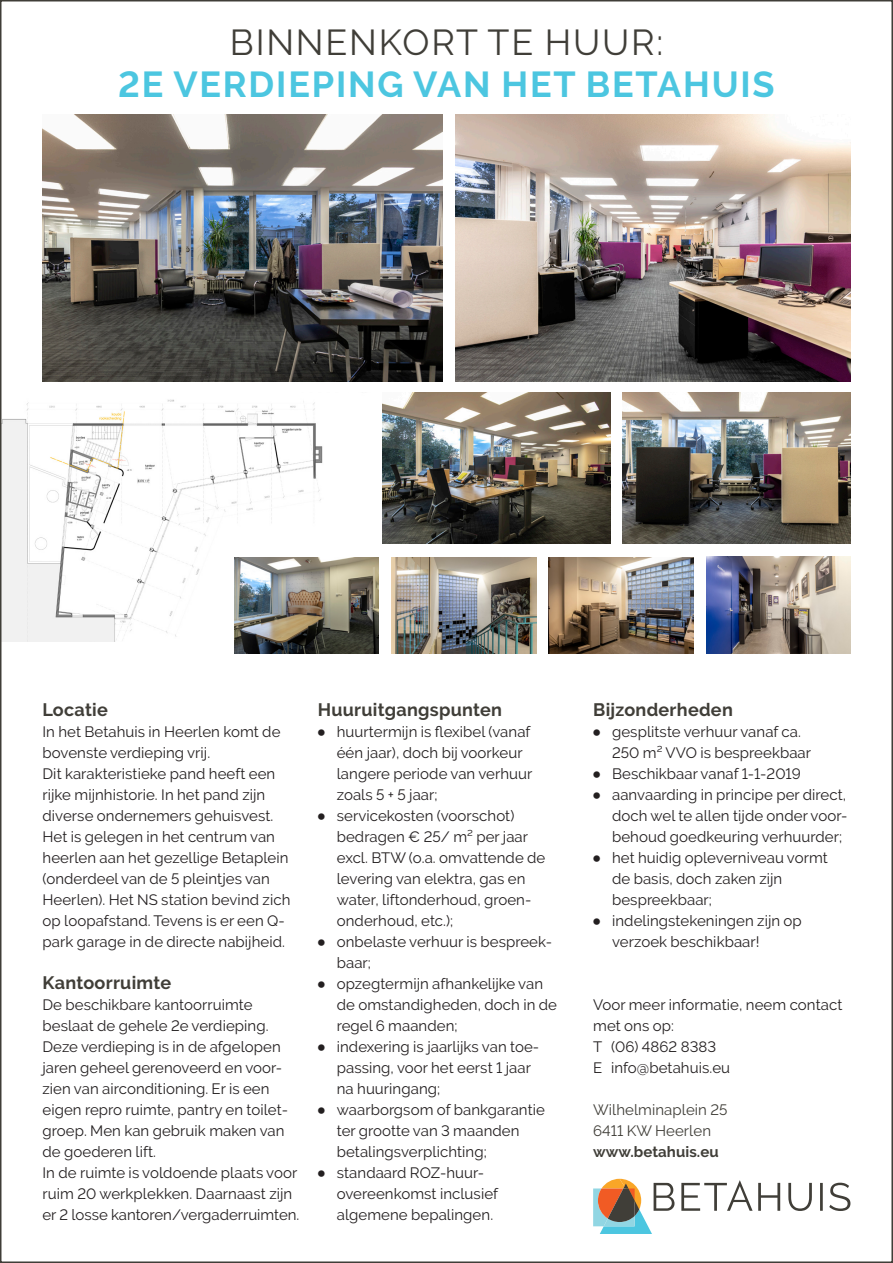
<style>
.page{position:relative;width:893px;height:1263px;background:#fff}
.page>*{position:absolute;margin:0;border:0;box-sizing:border-box;transform-origin:0 0}
.t1{font:700 36px "Raleway";letter-spacing:.05em;color:#4cc6e0}
.t2{font:36px "Raleway";letter-spacing:.05em;color:#403e38}
.t3{font:36px "Raleway";color:#231f20}
.t4{font:700 18px "Raleway";letter-spacing:.015em;color:#403e38}
.t5{font:15px/21px "Raleway";letter-spacing:.005em;color:#231f20}
.t6{font:15px "Raleway";letter-spacing:.005em;color:#403e38}
.t7{font:700 15px "Raleway";letter-spacing:.005em;color:#403e38}
</style>
<div class="page">
<img style="left:3px;top:399px;width:320px;height:243px">
<svg style="left:593px;top:1179px;width:257px;height:55px"></svg>
<img style="left:383px;top:392px;width:227px;height:152px">
<img style="left:623px;top:392px;width:227px;height:152px">
<img style="left:43px;top:115px;width:400px;height:267px">
<img style="left:455px;top:115px;width:395px;height:267px">
<img style="left:549px;top:557px;width:144px;height:97px">
<img style="left:706px;top:557px;width:144px;height:96px">
<img style="left:392px;top:557px;width:144px;height:97px">
<img style="left:234px;top:557px;width:145px;height:97px">
<p class="t2" style="left:230px;top:22px;width:435px">BINNENKORT TE HUUR:</p>
<p class="t1" style="left:118px;top:64px;width:658px">2E VERDIEPING VAN HET BETAHUIS</p>
<p class="t4" style="left:43px;top:699px;width:67px">Locatie</p>
<p class="t5" style="left:43px;top:721px;width:239px">In het Betahuis in Heerlen komt de bovenste verdieping vrij.</p>
<p class="t5" style="left:43px;top:763px;width:249px">Dit karakteristieke pand heeft een rijke mijnhistorie. In het pand zijn diverse ondernemers gehuisvest.<br>Het is gelegen in het centrum van heerlen aan het gezellige Betaplein (onderdeel van de 5 pleintjes van Heerlen). Het NS station bevind zich op loopafstand. Tevens is er een Q&shy;park garage in de directe nabijheid.</p>
<p class="t4" style="left:43px;top:972px;width:130px">Kantoorruimte</p>
<p class="t5" style="left:43px;top:994px;width:247px">De beschikbare kantoorruimte beslaat de gehele 2e verdieping.<br>Deze verdieping is in de afgelopen jaren geheel gerenoveerd en voor&shy;zien van airconditioning. Er is een eigen repro ruimte, pantry en toilet&shy;groep. Men kan gebruik maken van de goederen lift.</p>
<p class="t5" style="left:43px;top:1162px;width:258px">In de ruimte is voldoende plaats voor ruim 20 werkplekken. Daarnaast zijn er 2 losse kantoren/vergaderruimten.</p>
<p class="t4" style="left:318px;top:699px;width:186px">Huuruitgangspunten</p>
<p class="t3" style="left:315px;top:711px;width:14px">•</p>
<p class="t5" style="left:337px;top:721px;width:197px">huurtermijn is flexibel (vanaf één jaar), doch bij voorkeur langere periode van verhuur zoals 5 + 5 jaar;</p>
<p class="t3" style="left:315px;top:795px;width:14px">•</p>
<p class="t5" style="left:337px;top:805px;width:210px">servicekosten (voorschot) bedragen € 25/ m² per jaar excl. BTW (o.a. omvattende de levering van elektra, gas en water, liftonderhoud, groen&shy;onderhoud, etc.);</p>
<p class="t3" style="left:315px;top:921px;width:14px">•</p>
<p class="t5" style="left:337px;top:931px;width:217px">onbelaste verhuur is bespreek&shy;baar;</p>
<p class="t3" style="left:315px;top:963px;width:14px">•</p>
<p class="t5" style="left:337px;top:973px;width:222px">opzegtermijn afhankelijke van de omstandigheden, doch in de regel 6 maanden;</p>
<p class="t3" style="left:315px;top:1026px;width:14px">•</p>
<p class="t5" style="left:337px;top:1036px;width:204px">indexering is jaarlijks van toe&shy;passing, voor het eerst 1 jaar na huuringang;</p>
<p class="t3" style="left:315px;top:1089px;width:14px">•</p>
<p class="t5" style="left:337px;top:1099px;width:210px">waarborgsom of bankgarantie ter grootte van 3 maanden betalingsverplichting;</p>
<p class="t3" style="left:315px;top:1152px;width:14px">•</p>
<p class="t5" style="left:337px;top:1162px;width:163px">standaard ROZ-huur&shy;overeenkomst inclusief algemene bepalingen.</p>
<p class="t4" style="left:593px;top:699px;width:141px">Bijzonderheden</p>
<p class="t3" style="left:590px;top:711px;width:14px">•</p>
<p class="t5" style="left:612px;top:721px;width:201px">gesplitste verhuur vanaf ca.<br>250 m² VVO is bespreekbaar</p>
<p class="t3" style="left:590px;top:753px;width:14px">•</p>
<p class="t5" style="left:612px;top:763px;width:190px">Beschikbaar vanaf 1-1-2019</p>
<p class="t3" style="left:590px;top:774px;width:14px">•</p>
<p class="t5" style="left:612px;top:784px;width:237px;text-align:justify">aanvaarding in principe per direct, doch wel te allen tijde onder voor&shy;behoud goedkeuring verhuurder;</p>
<p class="t3" style="left:590px;top:837px;width:14px">•</p>
<p class="t5" style="left:612px;top:847px;width:217px">het huidig opleverniveau vormt de basis, doch zaken zijn bespreekbaar;</p>
<p class="t3" style="left:590px;top:900px;width:14px">•</p>
<p class="t5" style="left:612px;top:910px;width:191px">indelingstekeningen zijn op verzoek beschikbaar!</p>
<p class="t5" style="left:593px;top:994px;width:251px">Voor meer informatie, neem contact met ons op:</p>
<p class="t5" style="left:593px;top:1036px;width:125px">T (06) 4862 8383‬</p>
<p class="t5" style="left:593px;top:1057px;width:139px">E info@betahuis.eu</p>
<p class="t6" style="left:593px;top:1101px;width:136px">Wilhelminaplein 25</p>
<p class="t6" style="left:593px;top:1122px;width:119px">6411 KW Heerlen</p>
<p class="t7" style="left:593px;top:1143px;width:127px">www.betahuis.eu</p>
</div>
